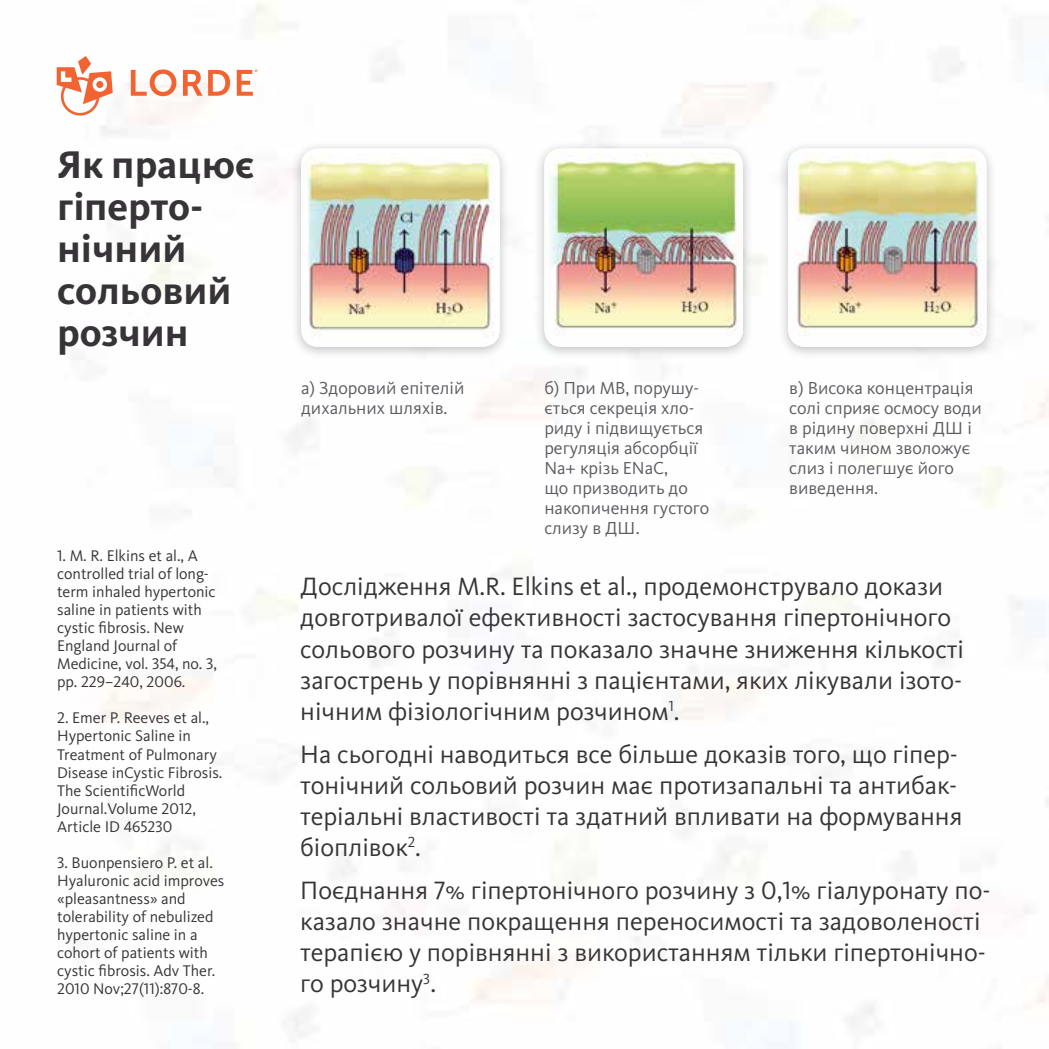
<style>
.page{position:relative;width:1049px;height:1049px;background:#fff}
.page>*{position:absolute;margin:0;border:0;box-sizing:border-box;transform-origin:0 0}
.t1{font:700 40px/42px "Kievit Pro";color:#373437}
.t2{font:26px/31.2px "Kievit Pro";color:#373437}
.t3{font:18px/20px "Kievit Pro";color:#5c5b60}
.t4{font:16px/18px "Kievit Pro";color:#373437}
</style>
<div class="page">
<div style="left:290px;top:140px;width:221px;height:221px;background:#000;opacity:.25"></div>
<div style="left:301px;top:148px;width:199px;height:199px;background:#fff;border-radius:17px"></div>
<img style="left:301px;top:153px;width:199px;height:194px">
<div style="left:777px;top:140px;width:220px;height:221px;background:#000;opacity:.25"></div>
<img style="left:788px;top:152px;width:198px;height:195px">
<div style="left:533px;top:140px;width:221px;height:221px;background:#000;opacity:.25"></div>
<img style="left:544px;top:152px;width:199px;height:195px">
<svg style="left:131px;top:69px;width:45px;height:27px"></svg>
<svg style="left:183px;top:70px;width:47px;height:26px"></svg>
<svg style="left:237px;top:69px;width:21px;height:27px"></svg>
<svg style="left:57px;top:56px;width:56px;height:60px"></svg>
<h1 class="t1" style="left:57px;top:144px;width:199px">Як працює гіперто&shy;нічний сольовий розчин</h1>
<p class="t4" style="left:57px;top:547px;width:161px">1. M. R. Elkins et al., A controlled trial of long&shy;term inhaled hypertonic saline in patients with cystic fibrosis. New<br>England Journal of<br>Medicine, vol. 354, no. 3, pp. 229–240, 2006.</p>
<p class="t4" style="left:57px;top:709px;width:167px">2. Emer P. Reeves et al.,<br>Hypertonic Saline in<br>Treatment of Pulmonary<br>Disease inCystic Fibrosis.<br>The ScientificWorld<br>Journal.Volume 2012,<br>Article ID 465230</p>
<p class="t4" style="left:57px;top:853px;width:169px">3. Buonpensiero P. et al.<br>Hyaluronic acid improves «pleasantness» and tolerability of nebulized hypertonic saline in a cohort of patients with cystic fibrosis. Adv Ther.<br>2010 Nov;27(11):870-8.</p>
<p class="t3" style="left:301px;top:378px;width:165px">а) Здоровий епітелій дихальних шляхів.</p>
<p class="t3" style="left:544px;top:378px;width:166px">б) При МВ, порушу&shy;ється секреція хло&shy;риду і підвищується регуляція абсорбції<br>Na+ крізь ENaC,<br>що призводить до накопичення густого слизу в ДШ.</p>
<p class="t3" style="left:789px;top:378px;width:194px">в) Висока концентрація солі сприяє осмосу води в рідину поверхні ДШ і таким чином зволожує слиз і полегшує його виведення.</p>
<p class="t2" style="left:300px;top:571px;width:665px">Дослідження M.R. Elkins et al., продемонструвало докази довготривалої ефективності застосування гіпертонічного сольового розчину та показало значне зниження кількості загострень у порівнянні з пацієнтами, яких лікували ізото&shy;нічним фізіологічним розчином<sup>1</sup>.</p>
<p class="t2" style="left:300px;top:738px;width:664px">На сьогодні наводиться все більше доказів того, що гіпер&shy;тонічний сольовий розчин має протизапальні та антибак&shy;теріальні властивості та здатний впливати на формування біоплівок<sup>2</sup>.</p>
<p class="t2" style="left:300px;top:874px;width:692px">Поєднання 7% гіпертонічного розчину з 0,1% гіалуронату по&shy;казало значне покращення переносимості та задоволеності терапією у порівнянні з використанням тільки гіпертонічно&shy;го розчину<sup>3</sup>.</p>
</div>
